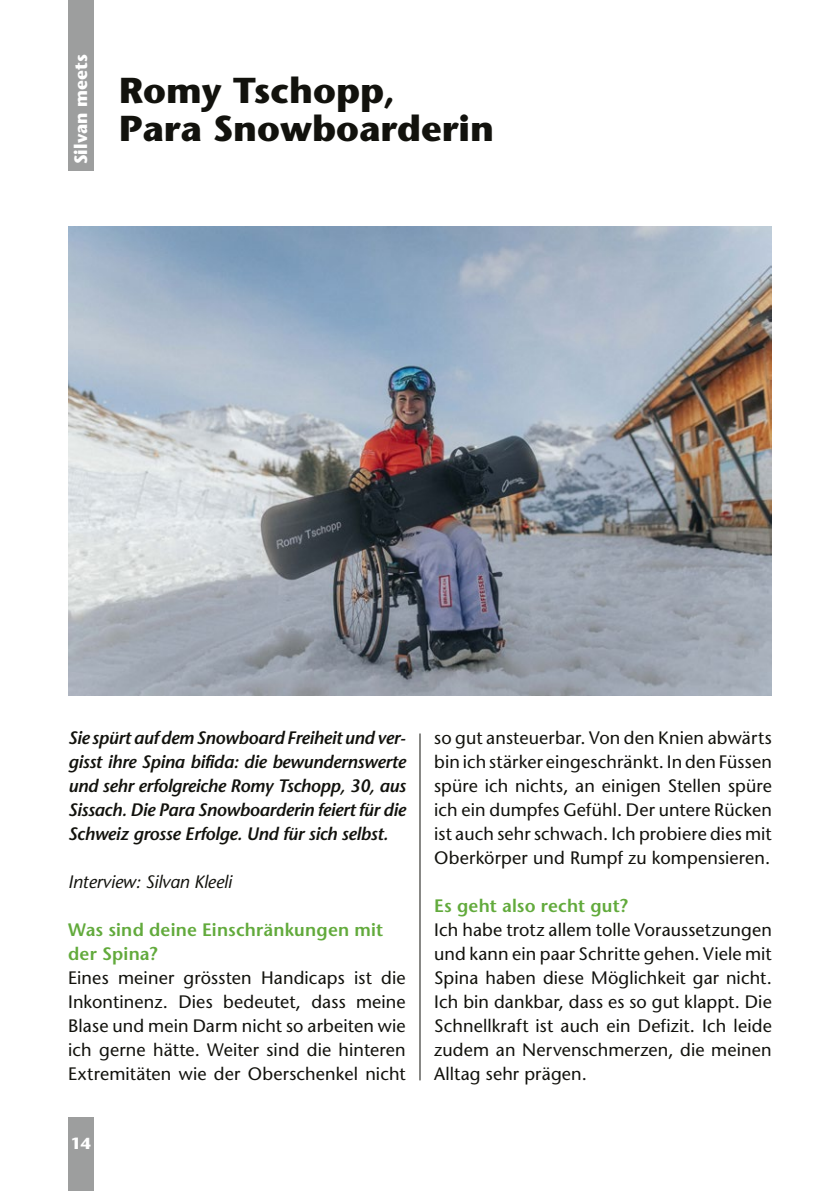
<style>
.page{position:relative;width:840px;height:1191px;background:#fff}
.page>*{position:absolute;margin:0;border:0;box-sizing:border-box;transform-origin:0 0}
.t1{font:700 36px/38px "Stone Sans";color:#12120d}
.t2{font:18px/24px "Stone Sans";letter-spacing:.01em;color:#12120d;text-align:justify}
.t3{font:italic 600 18px/24px "Stone Sans";letter-spacing:-.02em;color:#12120d;text-align:justify}
.t4{font:600 18px/24px "Stone Sans";letter-spacing:.01em;color:#62aa3c}
.t5{font:italic 18px "Stone Sans";letter-spacing:-.01em;color:#12120d}
.t6{font:700 18px "Stone Sans";letter-spacing:.01em;color:#fff;scale:.95 1}
.t7{font:700 16px "Stone Sans";color:#fff}
</style>
<div class="page">
<div style="left:68px;top:1117px;width:26px;height:74px;background:#9d9e9e"></div>
<div style="left:68px;top:0;width:26px;height:170px;background:#9d9e9e"></div>
<hr style="left:419px;top:733px;width:1px;height:347px;background:#12120d">
<img style="left:68px;top:227px;width:703px;height:468px">
<p class="t6" style="left:70px;top:164px;width:118px;rotate:-90deg">Silvan meets</p>
<h1 class="t1" style="left:119px;top:71px;width:376px">Romy Tschopp,<br>Para Snowboarderin</h1>
<p class="t3" style="left:68px;top:726px;width:339px">Sie spürt auf dem Snowboard Freiheit und ver&shy;gisst ihre Spina bifida: die bewundernswerte und sehr erfolgreiche Romy Tschopp, 30, aus Sissach. Die Para Snowboarderin feiert für die Schweiz grosse Erfolge. Und für sich selbst.</p>
<p class="t5" style="left:68px;top:871px;width:165px">Interview: Silvan Kleeli</p>
<p class="t4" style="left:68px;top:918px;width:316px">Was sind deine Einschränkungen mit der Spina?</p>
<p class="t2" style="left:68px;top:966px;width:339px">Eines meiner grössten Handicaps ist die Inkontinenz. Dies bedeutet, dass meine Blase und mein Darm nicht so arbeiten wie ich gerne hätte. Weiter sind die hinteren Extremitäten wie der Oberschenkel nicht</p>
<p class="t7" style="left:71px;top:1133px;width:22px">14</p>
<p class="t2" style="left:434px;top:726px;width:339px">so gut ansteuerbar. Von den Knien abwärts bin ich stärker eingeschränkt. In den Füssen spüre ich nichts, an einigen Stellen spüre ich ein dumpfes Gefühl. Der untere Rücken ist auch sehr schwach. Ich probiere dies mit Oberkörper und Rumpf zu kompensieren.</p>
<p class="t4" style="left:434px;top:894px;width:195px">Es geht also recht gut?</p>
<p class="t2" style="left:434px;top:918px;width:339px">Ich habe trotz allem tolle Voraussetzungen und kann ein paar Schritte gehen. Viele mit Spina haben diese Möglichkeit gar nicht.<br>Ich bin dankbar, dass es so gut klappt. Die Schnellkraft ist auch ein Defizit. Ich leide zudem an Nervenschmerzen, die meinen Alltag sehr prägen.</p>
</div>
